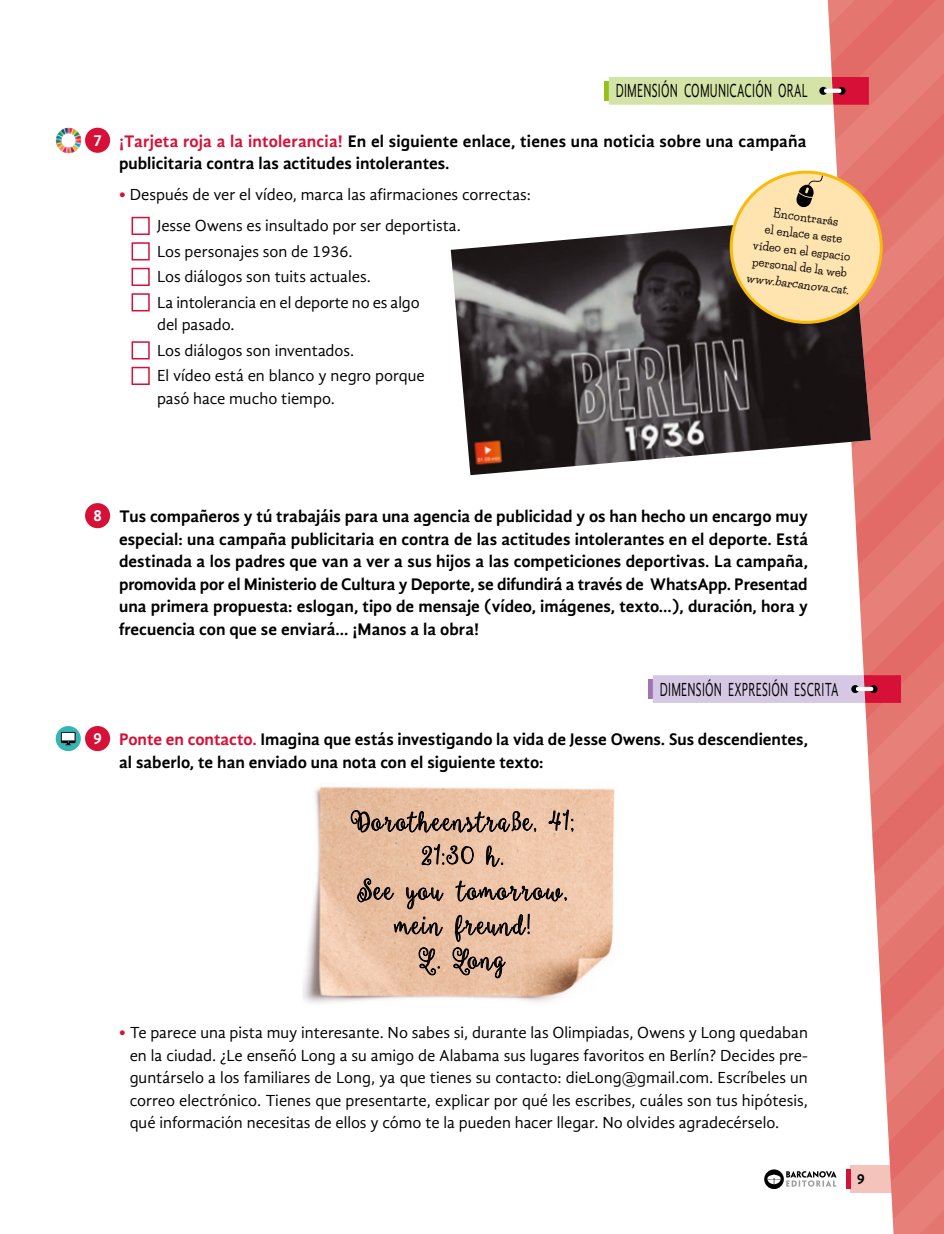
<style>
.page{position:relative;width:944px;height:1234px;background:#fff}
.page>*{position:absolute;margin:0;border:0;box-sizing:border-box;transform-origin:0 0}
.Text_quadre{font:21px/34.5px "Carried Away";letter-spacing:.02em;color:#000;text-align:center}
.Text_quadre-2{font:21px/34.5px "Carried Away";letter-spacing:.04em;color:#000;text-align:center}
.t1{font:19.5px "Gandhi Sans";letter-spacing:.02em;color:#000;scale:.6 1}
.Enunciat{font:700 17.25px/22.5px "Gandhi Sans";color:#000}
.Activitat{font:16.5px/22.5px "Gandhi Sans";color:#000}
.t2{font:700 16.5px "Gandhi Sans";color:#fff}
.t3{font:700 15px "Gandhi Sans";color:#000}
.t4{font:700 11.55px/16.8px "Life Savers";color:#000;text-align:center}
.s1{color:#d61036}
.s2{font-weight:700;color:#d61036}
.s3{font-style:italic}
</style>
<div class="page">
<svg style="left:901px;top:0;width:43px;height:1233px;background:#e47570"></svg>
<svg style="left:605px;top:81px;width:4px;height:19px"></svg>
<img style="left:303px;top:786px;width:306px;height:218px">
<div style="left:85px;top:128px;width:25px;height:25px;background:#d61036;border-radius:50%"></div>
<div style="left:132px;top:217px;width:18px;height:18px;border:2px solid #d61036"></div>
<div style="left:132px;top:242px;width:18px;height:18px;border:2px solid #d61036"></div>
<div style="left:132px;top:268px;width:18px;height:18px;border:2px solid #d61036"></div>
<div style="left:132px;top:293px;width:18px;height:18px;border:2px solid #d61036"></div>
<div style="left:132px;top:341px;width:18px;height:18px;border:2px solid #d61036"></div>
<div style="left:132px;top:367px;width:18px;height:18px;border:2px solid #d61036"></div>
<div style="left:85px;top:503px;width:25px;height:25px;background:#d61036;border-radius:50%"></div>
<svg style="left:351px;top:809px;width:223px;height:169px;background:#d1ac92"></svg>
<svg style="left:56px;top:725px;width:25px;height:26px"></svg>
<svg style="left:61px;top:731px;width:15px;height:14px"></svg>
<img style="left:451px;top:236px;width:158px;height:239px">
<svg style="left:609px;top:0;width:292px;height:1233px"></svg>
<div style="left:730px;top:171px;width:153px;height:153px;border:3px solid #fbba07;border-radius:50%"></div>
<div style="left:85px;top:725px;width:25px;height:26px;background:#d61036;border-radius:50%"></div>
<img style="left:56px;top:128px;width:25px;height:25px;border-radius:13px">
<p class="t1" style="left:616px;top:80px;width:322px">DIMENSIÓN COMUNICACIÓN ORAL</p>
<p class="t2" style="left:93px;top:131px;width:11px">7</p>
<p class="Enunciat" style="left:119px;top:130px;width:689px"><span class="s1">¡Tarjeta roja a la intolerancia!</span> En el siguiente enlace, tienes una noticia sobre una campaña publicitaria contra las actitudes intolerantes.</p>
<p class="Activitat" style="left:119px;top:183px;width:413px"><span class="s2">•</span> Después de ver el vídeo, marca las afirmaciones correctas:</p>
<p class="Activitat" style="left:157px;top:214px;width:305px">Jesse Owens es insultado por ser deportista.</p>
<p class="Activitat" style="left:157px;top:240px;width:197px">Los personajes son de 1936.</p>
<p class="Activitat" style="left:157px;top:265px;width:215px">Los diálogos son tuits actuales.</p>
<p class="Activitat" style="left:157px;top:291px;width:264px">La intolerancia en el deporte no es algo del pasado.</p>
<p class="Activitat" style="left:157px;top:339px;width:199px">Los diálogos son inventados.</p>
<p class="Activitat" style="left:157px;top:364px;width:269px">El vídeo está en blanco y negro porque pasó hace mucho tiempo.</p>
<p class="t4" style="left:755px;top:202px;width:105px;rotate:7deg">Encontrarás<br>el enlace a este vídeo en el espacio personal de la web <span class="s3">www.barcanova.cat.</span></p>
<p class="t2" style="left:93px;top:506px;width:11px">8</p>
<p class="Enunciat" style="left:119px;top:505px;width:690px;text-align:justify">Tus compañeros y tú trabajáis para una agencia de publicidad y os han hecho un encargo muy especial: una campaña publicitaria en contra de las actitudes intolerantes en el deporte. Está destinada a los padres que van a ver a sus hijos a las competiciones deportivas. La campaña, promovida por el Ministerio de Cultura y Deporte, se difundirá a través de WhatsApp. Presentad una primera propuesta: eslogan, tipo de mensaje (vídeo, imágenes, texto…), duración, hora y frecuencia con que se enviará... ¡Manos a la obra!</p>
<p class="t1" style="left:660px;top:677px;width:300px">DIMENSIÓN EXPRESIÓN ESCRITA</p>
<p class="t2" style="left:93px;top:729px;width:11px">9</p>
<p class="Enunciat" style="left:119px;top:727px;width:690px"><span class="s1">Ponte en contacto.</span> Imagina que estás investigando la vida de Jesse Owens. Sus descendientes, al saberlo, te han enviado una nota con el siguiente texto:</p>
<p class="Text_quadre-2" style="left:351px;top:805px;width:224px">Dorotheenstraße, 41;<br>21:30 h.</p>
<p class="Text_quadre" style="left:357px;top:874px;width:210px">See you tomorrow, mein freund!</p>
<p class="Text_quadre" style="left:418px;top:943px;width:88px">L. Long</p>
<p class="Activitat" style="left:130px;top:1021px;width:680px;text-align:justify;text-indent:-11px"><span class="s2">•</span> Te parece una pista muy interesante. No sabes si, durante las Olimpiadas, Owens y Long quedaban en la ciudad. ¿Le enseñó Long a su amigo de Alabama sus lugares favoritos en Berlín? Decides pre&shy;guntárselo a los familiares de Long, ya que tienes su contacto: dieLong@gmail.com. Escríbeles un correo electrónico. Tienes que presentarte, explicar por qué les escribes, cuáles son tus hipótesis, qué información necesitas de ellos y cómo te la pueden hacer llegar. No olvides agradecérselo.</p>
<p class="t3" style="left:857px;top:1170px;width:10px">9</p>
</div>
